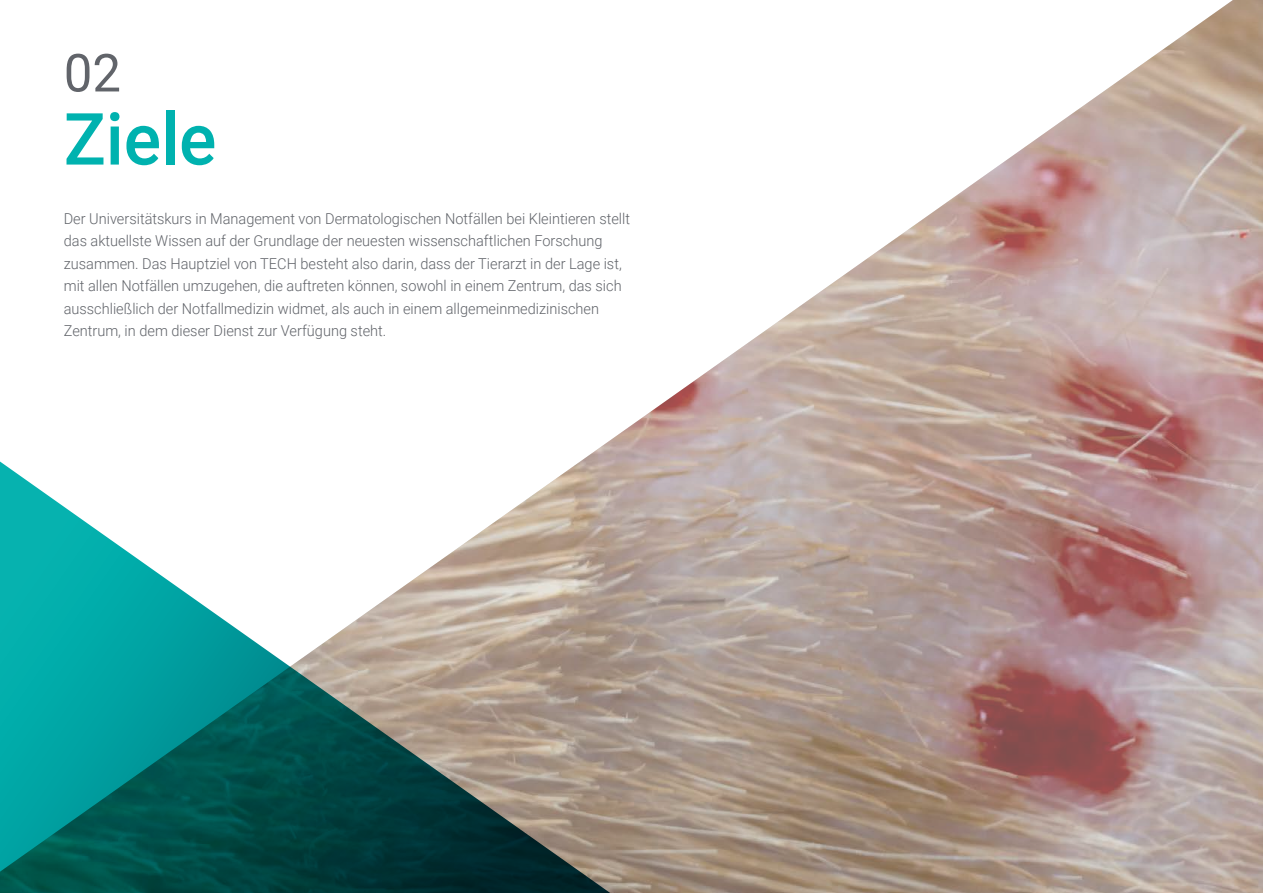
<style>
.page{position:relative;width:1263px;height:893px;background:#fff}
.page>*{position:absolute;margin:0;border:0;box-sizing:border-box;transform-origin:0 0}
.t1{font:500 72px "Roboto";color:#00b2af}
.t2{font:52.5px "Roboto";color:#61646a}
.t3{font:300 15px/22.5px "Roboto";color:#61646a}
</style>
<div class="page">
<img style="left:602px;top:0;width:661px;height:893px">
<svg style="left:0;top:446px;width:640px;height:447px"></svg>
<h2 class="t2" style="left:64px;top:36px;width:59px">02</h2>
<h1 class="t1" style="left:64px;top:89px;width:154px">Ziele</h1>
<p class="t3" style="left:64px;top:207px;width:568px">Der Universitätskurs in Management von Dermatologischen Notfällen bei Kleintieren stellt das aktuellste Wissen auf der Grundlage der neuesten wissenschaftlichen Forschung zusammen. Das Hauptziel von TECH besteht also darin, dass der Tierarzt in der Lage ist, mit allen Notfällen umzugehen, die auftreten können, sowohl in einem Zentrum, das sich ausschließlich der Notfallmedizin widmet, als auch in einem allgemeinmedizinischen Zentrum, in dem dieser Dienst zur Verfügung steht.</p>
</div>
